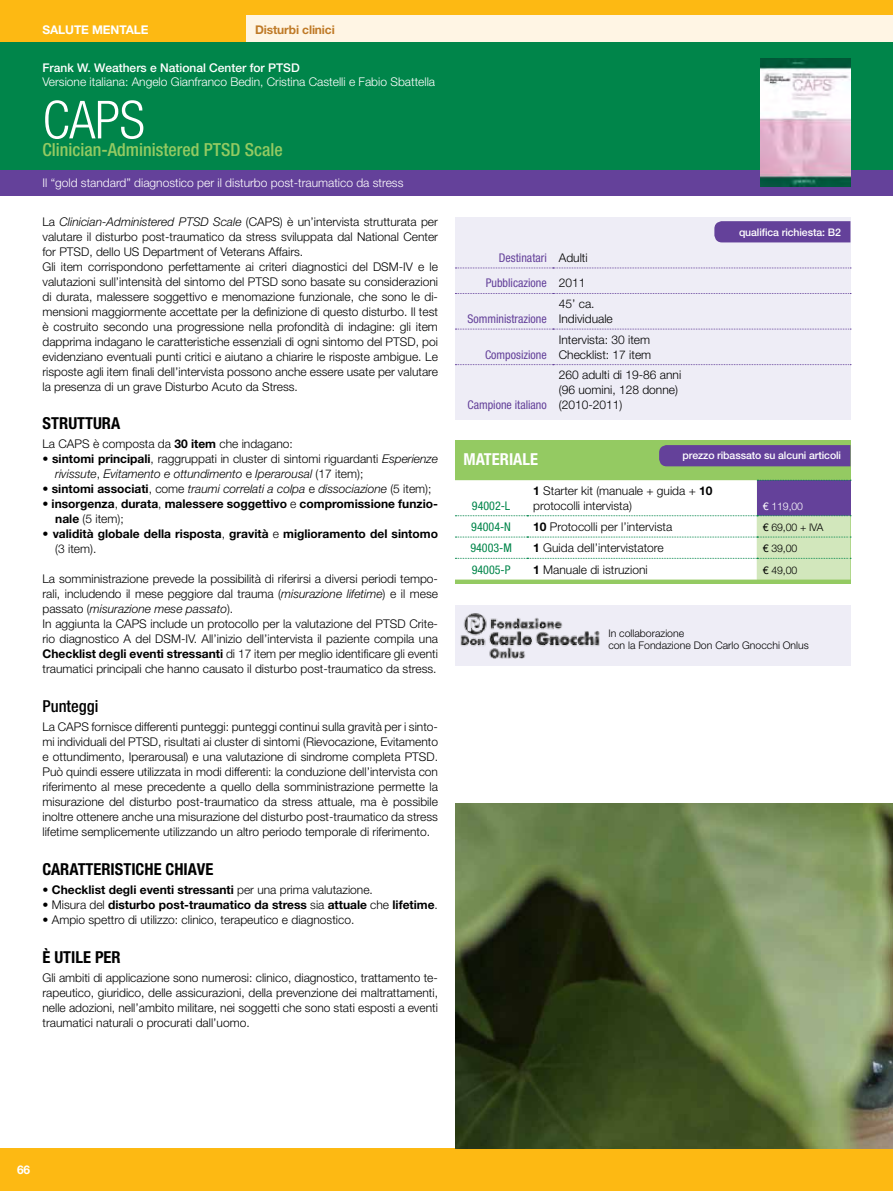
<style>
.page{position:relative;width:893px;height:1191px;background:#fff}
.page>*{position:absolute;margin:0;border:0;box-sizing:border-box;transform-origin:0 0}
.t1{font:300 condensed 52.5px "Helvetica Neue LT Std";letter-spacing:-.01em;color:#fff}
.t2{font:500 condensed 18px "Helvetica Neue LT Std";color:#94ca62}
.t3{font:700 condensed 16.5px "Helvetica Neue LT Std";color:#000}
.t4{font:700 condensed 16.5px "Helvetica Neue LT Std";color:#fff}
.t5{font:500 condensed 16.5px "Helvetica Neue LT Std";color:#000}
.t6{font:300 12px/15px "Helvetica Neue LT Std";color:#000}
.t7{font:700 12px/15px "Helvetica Neue LT Std";color:#000}
.t8{font:300 12px "Helvetica Neue LT Std";color:#fff}
.t9{font:condensed 12px/25.5px "Helvetica Neue LT Std";color:#64419a;text-align:right}
.t10{font:italic 300 12px "Helvetica Neue LT Std";color:#000}
.t11{font:500 12px "Helvetica Neue LT Std";color:#fff}
.t12{font:condensed 12px "Helvetica Neue LT Std";color:#00854a}
.t13{font:700 12px "Helvetica Neue LT Std";letter-spacing:-.01em;color:#fff}
.t14{font:700 12px "Helvetica Neue LT Std";letter-spacing:-.01em;color:#bf7a27}
.t15{font:300 10.5px/12px "Helvetica Neue LT Std";color:#000}
.t16{font:500 10.5px "Helvetica Neue LT Std";letter-spacing:-.01em;color:#fff}
.t17{font:300 10.5px "Helvetica Neue LT Std";color:#fff}
.s1{font-style:italic}
.s2{font-weight:700}
.s3{font-style:normal}
.s4{font-weight:700;font-style:normal}
.s5{font-weight:300}
.s6{font-weight:300;font-stretch:normal;color:#000}
.s7{font-weight:400}
</style>
<div class="page">
<div style="left:0;top:1148px;width:893px;height:43px;background:#fdb913"></div>
<div style="left:0;top:0;width:893px;height:43px;background:#fdb913"></div>
<div style="left:247px;top:15px;width:646px;height:28px;background:#fff5e4"></div>
<div style="left:0;top:43px;width:893px;height:127px;background:#00854a"></div>
<div style="left:0;top:170px;width:893px;height:26px;background:#64419a"></div>
<img style="left:760px;top:58px;width:90px;height:128px">
<div style="left:455px;top:441px;width:395px;height:143px;background:#94ca62"></div>
<svg style="left:455px;top:480px;width:396px;height:99px;background:#e7eaea"></svg>
<div style="left:455px;top:217px;width:395px;height:202px;background:#eeedf6"></div>
<svg style="left:455px;top:267px;width:396px;height:1px"></svg>
<svg style="left:455px;top:293px;width:396px;height:1px"></svg>
<svg style="left:455px;top:329px;width:396px;height:1px"></svg>
<svg style="left:455px;top:364px;width:396px;height:1px"></svg>
<div style="left:714px;top:221px;width:136px;height:21px;background:#64419a"></div>
<div style="left:455px;top:605px;width:395px;height:61px;background:#eeedf6"></div>
<img style="left:460px;top:613px;width:140px;height:46px">
<div style="left:659px;top:445px;width:191px;height:21px;background:#64419a"></div>
<img style="left:455px;top:804px;width:438px;height:344px">
<p class="t13" style="left:43px;top:22px;width:108px">Salute mentale</p>
<p class="t14" style="left:255px;top:22px;width:81px">Disturbi clinici</p>
<p class="t11" style="left:43px;top:61px;width:96px">C. Keith Conners</p>
<p class="t8" style="left:132px;top:74px;width:262px">Maria Nobile, Barbara Alberti e Alessandro Zuddas</p>
<h1 class="t1" style="left:69px;top:90px;width:95px">RS-R</h1>
<h2 class="t2" style="left:52px;top:139px;width:212px">o ners’ Rating Scales-Revised</h2>
<p class="t8" style="left:43px;top:176px;width:297px">Lo standard per l’assessment dell’AD/HD e dei disturbi di</p>
<p class="t6" style="left:43px;top:213px;width:397px">La <span class="s1">Clinician-Administered PTSD Scale</span> (CAPS) è un’intervista strutturata per valutare il disturbo post-traumatico da stress sviluppata dal National Center for PTSD, dello US Department of Veterans Affairs.<br>Gli item corrispondono perfettamente ai criteri diagnostici del DSM-IV e le valutazioni sull’intensità del sintomo del PTSD sono basate su considerazioni di durata, malessere soggettivo e menomazione funzionale, che sono le di&shy;mensioni maggiormente accettate per la definizione di questo disturbo. Il test è costruito secondo una progressione nella profondità di indagine: gli item dapprima indagano le caratteristiche essenziali di ogni sintomo del PTSD, poi evidenziano eventuali punti critici e aiutano a chiarire le risposte ambigue. Le risposte agli item finali dell’intervista possono anche essere usate per valutare la presenza di un grave Disturbo Acuto da Stress.</p>
<h3 class="t3" style="left:43px;top:413px;width:79px">STRUTTURA</h3>
<p class="t6" style="left:43px;top:436px;width:252px">La CAPS è composta da <span class="s2">30 item</span> che indagano:</p>
<p class="t6" style="left:55px;top:451px;width:384px;text-indent:-13px">• <span class="s2">sintomi principali</span>, raggruppati in cluster di sintomi riguardanti <span class="s1">Esperienze rivissute</span>, <span class="s1">Evitamento e ottundimento</span> e <span class="s1">Iperarousal</span> (17 item);</p>
<p class="t10" style="left:43px;top:482px;width:390px"><span class="s3">•</span> <span class="s4">sintomi associati</span><span class="s3">, come</span> traumi correlati a colpa <span class="s3">e</span> dissociazione <span class="s3">(5 item);</span></p>
<p class="t7" style="left:55px;top:496px;width:384px;text-indent:-13px"><span class="s5">•</span> insorgenza<span class="s5">,</span> durata<span class="s5">,</span> malessere soggettivo <span class="s5">e</span> compromissione funzio&shy;nale <span class="s5">(5 item);</span></p>
<p class="t7" style="left:55px;top:526px;width:384px;text-indent:-13px"><span class="s5">•</span> validità globale della risposta<span class="s5">,</span> gravità <span class="s5">e</span> miglioramento del sintomo <span class="s5">(3 item).</span></p>
<p class="t6" style="left:43px;top:571px;width:397px">La somministrazione prevede la possibilità di riferirsi a diversi periodi tempo&shy;rali, includendo il mese peggiore dal trauma (<span class="s1">misurazione lifetime</span>) e il mese passato (<span class="s1">misurazione mese passato</span>).<br>In aggiunta la CAPS include un protocollo per la valutazione del PTSD Crite&shy;rio diagnostico A del DSM-IV. All’inizio dell’intervista il paziente compila una <span class="s2">Checklist degli eventi stressanti</span> di 17 item per meglio identificare gli eventi traumatici principali che hanno causato il disturbo post-traumatico da stress.</p>
<h3 class="t5" style="left:43px;top:696px;width:57px">Punteggi</h3>
<p class="t6" style="left:43px;top:719px;width:397px;text-align:justify">La CAPS fornisce differenti punteggi: punteggi continui sulla gravità per i sinto&shy;mi individuali del PTSD, risultati ai cluster di sintomi (Rievocazione, Evitamento e ottundimento, Iperarousal) e una valutazione di sindrome completa PTSD.<br>Può quindi essere utilizzata in modi differenti: la conduzione dell’intervista con riferimento al mese precedente a quello della somministrazione permette la misurazione del disturbo post-traumatico da stress attuale, ma è possibile inoltre ottenere anche una misurazione del disturbo post-traumatico da stress lifetime semplicemente utilizzando un altro periodo temporale di riferimento.</p>
<h3 class="t3" style="left:43px;top:859px;width:172px">CARATTERISTICHE CHIAVE</h3>
<p class="t7" style="left:43px;top:882px;width:332px"><span class="s5">•</span> Checklist degli eventi stressanti <span class="s5">per una prima valutazione.</span></p>
<p class="t7" style="left:43px;top:897px;width:397px"><span class="s5">• Misura del</span> disturbo post-traumatico da stress <span class="s5">sia</span> attuale <span class="s5">che</span> lifetime<span class="s5">.</span></p>
<p class="t6" style="left:43px;top:912px;width:313px">• Ampio spettro di utilizzo: clinico, terapeutico e diagnostico.</p>
<h3 class="t3" style="left:43px;top:946px;width:80px">È UTILE PER</h3>
<p class="t6" style="left:43px;top:969px;width:397px;text-align:justify">Gli ambiti di applicazione sono numerosi: clinico, diagnostico, trattamento te&shy;rapeutico, giuridico, delle assicurazioni, della prevenzione dei maltrattamenti, nelle adozioni, nell’ambito militare, nei soggetti che sono stati esposti a eventi traumatici naturali o procurati dall’uomo.</p>
<p class="t11" style="left:43px;top:61px;width:259px">Frank W. Weathers e National Center for PTSD</p>
<p class="t8" style="left:43px;top:74px;width:394px">Versione italiana: Angelo Gianfranco Bedin, Cristina Castelli e Fabio Sbattella</p>
<h1 class="t1" style="left:43px;top:90px;width:104px">CAPS</h1>
<h2 class="t2" style="left:43px;top:139px;width:242px">Clinician-Administered PTSD Scale</h2>
<p class="t8" style="left:43px;top:176px;width:362px">Il “gold standard” diagnostico per il disturbo post-traumatico da stress</p>
<p class="t9" style="left:486px;top:245px;width:103px">Destinatari <span class="s6">Adulti<br></span>Pubblicazione <span class="s6">2011</span></p>
<p class="t9" style="left:467px;top:306px;width:81px">Somministrazione</p>
<p class="t6" style="left:559px;top:296px;width:55px">45’ ca.<br>Individuale</p>
<p class="t9" style="left:485px;top:341px;width:63px">Composizione</p>
<p class="t9" style="left:467px;top:392px;width:81px">Campione italiano</p>
<p class="t6" style="left:559px;top:332px;width:94px">Intervista: 30 item<br>Checklist: 17 item</p>
<p class="t6" style="left:559px;top:367px;width:124px">260 adulti di 19-86 anni (96 uomini, 128 donne) (2010-2011)</p>
<p class="t16" style="left:739px;top:225px;width:103px">qualifica richiesta: B2</p>
<p class="t16" style="left:683px;top:449px;width:160px">prezzo ribassato su alcuni articoli</p>
<h3 class="t4" style="left:463px;top:449px;width:76px">MATERIALE</h3>
<p class="t12" style="left:472px;top:498px;width:40px">94002-L</p>
<p class="t6" style="left:533px;top:483px;width:181px"><span class="s2">1</span> Starter kit (manuale + guida + <span class="s2">10 </span>protocolli intervista)</p>
<p class="t17" style="left:763px;top:499px;width:42px"><span class="s7">€</span> 119,00</p>
<p class="t12" style="left:471px;top:520px;width:41px">94004-N</p>
<p class="t6" style="left:533px;top:519px;width:140px"><span class="s2">10</span> Protocolli per l’intervista</p>
<p class="t15" style="left:763px;top:521px;width:62px"><span class="s7">€</span> 69,00 + IVA</p>
<p class="t12" style="left:470px;top:541px;width:43px">94003-M</p>
<p class="t6" style="left:533px;top:540px;width:132px"><span class="s2">1</span> Guida dell’intervistatore</p>
<p class="t15" style="left:763px;top:542px;width:36px"><span class="s7">€</span> 39,00</p>
<p class="t12" style="left:472px;top:562px;width:40px">94005-P</p>
<p class="t6" style="left:533px;top:561px;width:116px"><span class="s2">1</span> Manuale di istruzioni</p>
<p class="t15" style="left:763px;top:563px;width:36px"><span class="s7">€</span> 49,00</p>
<p class="t15" style="left:608px;top:627px;width:202px">In collaborazione<br>con la Fondazione Don Carlo Gnocchi Onlus</p>
<p class="t13" style="left:17px;top:1162px;width:15px">66</p>
</div>
